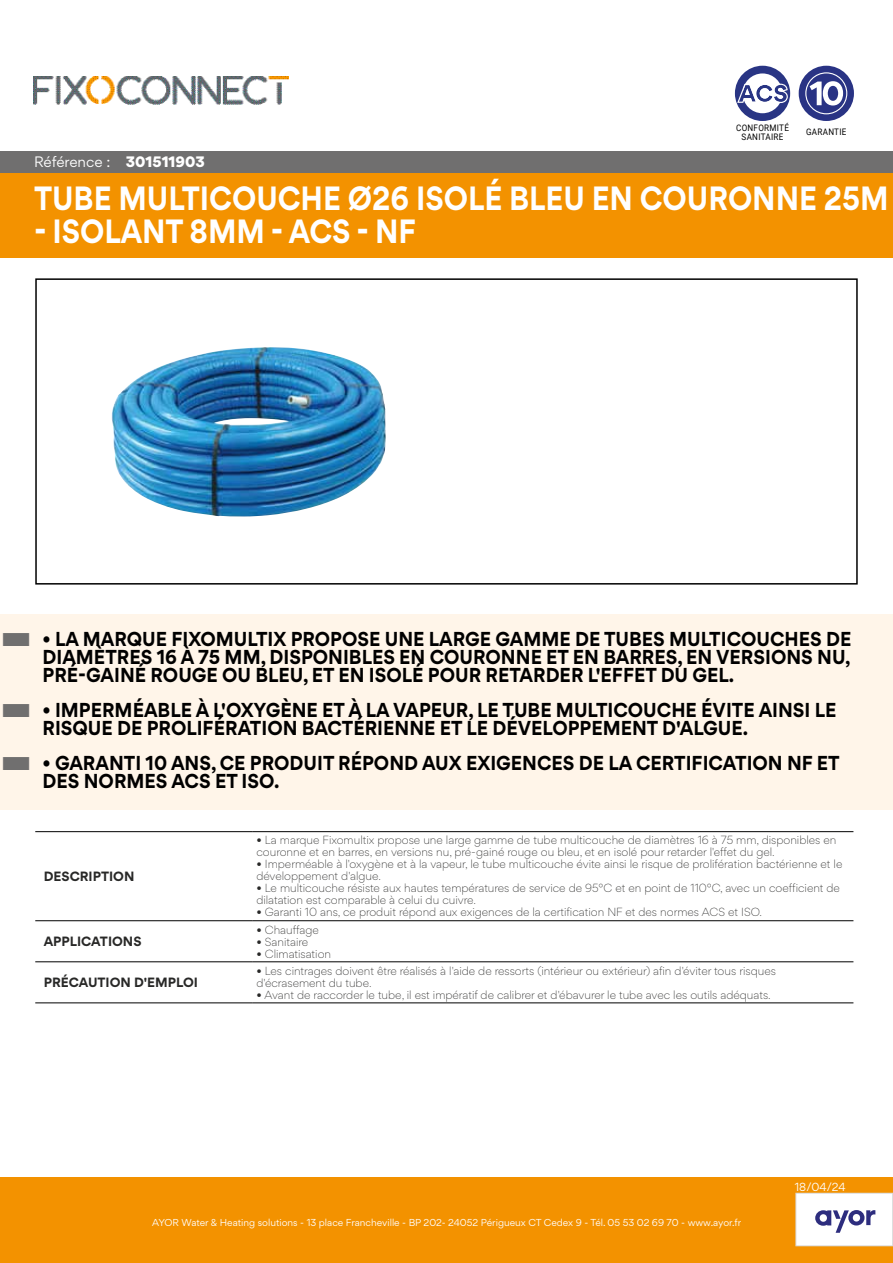
<style>
.page{position:relative;width:893px;height:1263px;background:#fff}
.page>*{position:absolute;margin:0;border:0;box-sizing:border-box;transform-origin:0 0}
.t1{font:700 30px "Gordita";color:#fff;scale:.9 1}
.t2{font:700 18px/18px "Gordita";color:#000;scale:.95 1}
.t3{font:13.5px "Gordita";letter-spacing:-.005em;color:#fff}
.t4{font:700 12px "Gordita";color:#282827}
.t5{font:300 10.5px/12px "Gordita";color:#282827}
.t6{font:10.5px "Gordita";color:#fff}
.t7{font:9px "Gordita";color:#fff}
.t8{font:9px/9px "Roboto";letter-spacing:.035em;color:#000;text-align:center;scale:.9 1}
.s1{font-weight:900}
</style>
<div class="page">
<div style="left:0;top:1178px;width:893px;height:85px;background:#f39200"></div>
<div style="left:796px;top:1193px;width:97px;height:53px;background:#fff"></div>
<div style="left:795px;top:1193px;width:98px;height:53px;border:1px solid #dadada"></div>
<img style="left:111px;top:347px;width:275px;height:169px">
<div style="left:0;top:172px;width:893px;height:85px;background:#f39200"></div>
<hr style="left:35px;top:831px;width:217px;height:1px;background:#000">
<hr style="left:252px;top:831px;width:601px;height:1px;background:#000">
<hr style="left:35px;top:920px;width:217px;height:1px;background:#000">
<hr style="left:252px;top:920px;width:601px;height:1px;background:#000">
<hr style="left:35px;top:961px;width:217px;height:1px;background:#000">
<hr style="left:252px;top:961px;width:601px;height:1px;background:#000">
<hr style="left:35px;top:1002px;width:217px;height:1px;background:#000">
<hr style="left:252px;top:1002px;width:601px;height:1px;background:#000">
<div style="left:735px;top:66px;width:55px;height:55px;background:#293584;border-radius:50%"></div>
<div style="left:743px;top:73px;width:39px;height:40px;background:#fff;border-radius:50%"></div>
<svg style="left:737px;top:84px;width:51px;height:19px"></svg>
<div style="left:799px;top:66px;width:55px;height:55px;background:#293384;border-radius:50%"></div>
<svg style="left:805px;top:72px;width:42px;height:42px"></svg>
<div style="left:35px;top:278px;width:823px;height:307px;border:2px solid #000"></div>
<div style="left:0;top:614px;width:893px;height:89px;background:#fff5e9"></div>
<div style="left:0;top:685px;width:893px;height:71px;background:#fff5e9"></div>
<div style="left:0;top:738px;width:893px;height:71px;background:#fff5e9"></div>
<svg style="left:815px;top:1210px;width:60px;height:23px"></svg>
<img style="left:33px;top:77px;width:255px;height:28px">
<div style="left:0;top:151px;width:893px;height:21px;background:#706f6f"></div>
<p class="t3" style="left:34px;top:152px;width:172px">Référence : <span class="s1">301511903</span></p>
<p class="t8" style="left:736px;top:122px;width:60px">CONFORMITÉ<br>SANITAIRE</p>
<p class="t8" style="left:806px;top:127px;width:46px">GARANTIE</p>
<h1 class="t1" style="left:34px;top:175px;width:951px">TUBE MULTICOUCHE Ø26 ISOLÉ BLEU EN COURONNE 25M</h1>
<h1 class="t1" style="left:34px;top:208px;width:426px">- ISOLANT 8MM - ACS - NF</h1>
<h2 class="t2" style="left:43px;top:629px;width:853px;text-align:justify">• LA MARQUE FIXOMULTIX PROPOSE UNE LARGE GAMME DE TUBES MULTICOUCHES DE DIAMÈTRES 16 À 75 MM, DISPONIBLES EN COURONNE ET EN BARRES, EN VERSIONS NU, PRÉ-GAINÉ ROUGE OU BLEU, ET EN ISOLÉ POUR RETARDER L'EFFET DU GEL.</h2>
<h2 class="t2" style="left:43px;top:700px;width:837px">• IMPERMÉABLE À L'OXYGÈNE ET À LA VAPEUR, LE TUBE MULTICOUCHE ÉVITE AINSI LE<br>RISQUE DE PROLIFÉRATION BACTÉRIENNE ET LE DÉVELOPPEMENT D'ALGUE.</h2>
<h2 class="t2" style="left:43px;top:753px;width:841px">• GARANTI 10 ANS, CE PRODUIT RÉPOND AUX EXIGENCES DE LA CERTIFICATION NF ET<br>DES NORMES ACS ET ISO.</h2>
<p class="t4" style="left:44px;top:867px;width:92px">DESCRIPTION</p>
<p class="t4" style="left:44px;top:932px;width:99px">APPLICATIONS</p>
<p class="t5" style="left:256px;top:834px;width:582px">• La marque Fixomultix propose une large gamme de tube multicouche de diamètres 16 à 75 mm, disponibles en couronne et en barres, en versions nu, pré-gainé rouge ou bleu, et en isolé pour retarder l'effet du gel.</p>
<p class="t5" style="left:256px;top:858px;width:587px">• Imperméable à l'oxygène et à la vapeur, le tube multicouche évite ainsi le risque de prolifération bactérienne et le développement d'algue.</p>
<p class="t5" style="left:256px;top:882px;width:585px">• Le multicouche résiste aux hautes températures de service de 95°C et en point de 110°C, avec un coefficient de dilatation est comparable à celui du cuivre.</p>
<p class="t5" style="left:256px;top:906px;width:507px">• Garanti 10 ans, ce produit répond aux exigences de la certification NF et des normes ACS et ISO.</p>
<p class="t5" style="left:256px;top:923px;width:64px">• Chauffage</p>
<p class="t5" style="left:256px;top:935px;width:53px">• Sanitaire</p>
<p class="t5" style="left:256px;top:947px;width:76px">• Climatisation</p>
<p class="t4" style="left:44px;top:973px;width:156px">PRÉCAUTION D'EMPLOI</p>
<p class="t5" style="left:256px;top:964px;width:521px">• Les cintrages doivent être réalisés à l'aide de ressorts (intérieur ou extérieur) afin d'éviter tous risques d'écrasement du tube.</p>
<p class="t5" style="left:256px;top:988px;width:516px">• Avant de raccorder le tube, il est impératif de calibrer et d'ébavurer le tube avec les outils adéquats.</p>
<p class="t7" style="left:152px;top:1216px;width:590px">AYOR Water &amp; Heating solutions - 13 place Francheville - BP 202- 24052 Périgueux CT Cedex 9 - Tél. 05 53 02 69 70 - www.ayor.fr</p>
<p class="t6" style="left:795px;top:1179px;width:52px">18/04/24</p>
</div>
